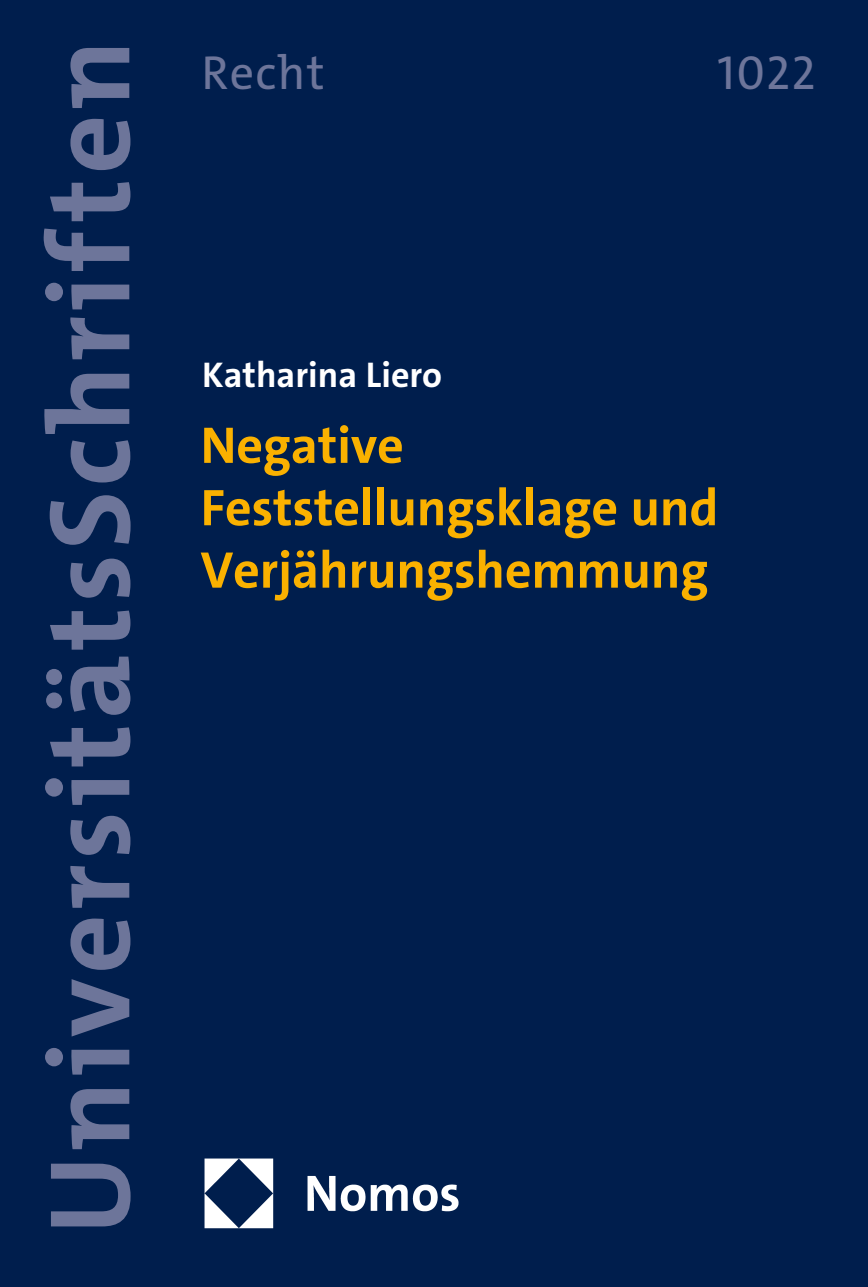
<style>
.page{position:relative;width:868px;height:1287px;background:#fff}
.page>*{position:absolute;margin:0;border:0;box-sizing:border-box;transform-origin:0 0}
.t1{font:700 116px "The Mix C5";letter-spacing:.04em;color:#6d759a}
.t2{font:700 52px/62.4px "The Sans C5";letter-spacing:-.005em;color:#fab100}
.t3{font:48px "The Mix C5";letter-spacing:.025em;color:#6d759a}
.t4{font:48px "The Sans C5";color:#6d759a}
.t5{font:700 36px "The Sans C5";color:#fff}
</style>
<div class="page">
<div style="left:0;top:0;width:867px;height:1287px;background:#001e4d"></div>
<img style="left:204px;top:1159px;width:255px;height:69px">
<h1 class="t1" style="left:16px;top:1235px;width:1196px;rotate:-90deg">UniversitätsSchriften</h1>
<p class="t3" style="left:201px;top:42px;width:125px">Recht</p>
<p class="t4" style="left:717px;top:42px;width:100px">1022</p>
<p class="t5" style="left:202px;top:352px;width:241px">Katharina Liero</p>
<p class="t2" style="left:200px;top:414px;width:519px">Negative<br>Feststellungsklage und<br>Verjährungshemmung</p>
</div>
